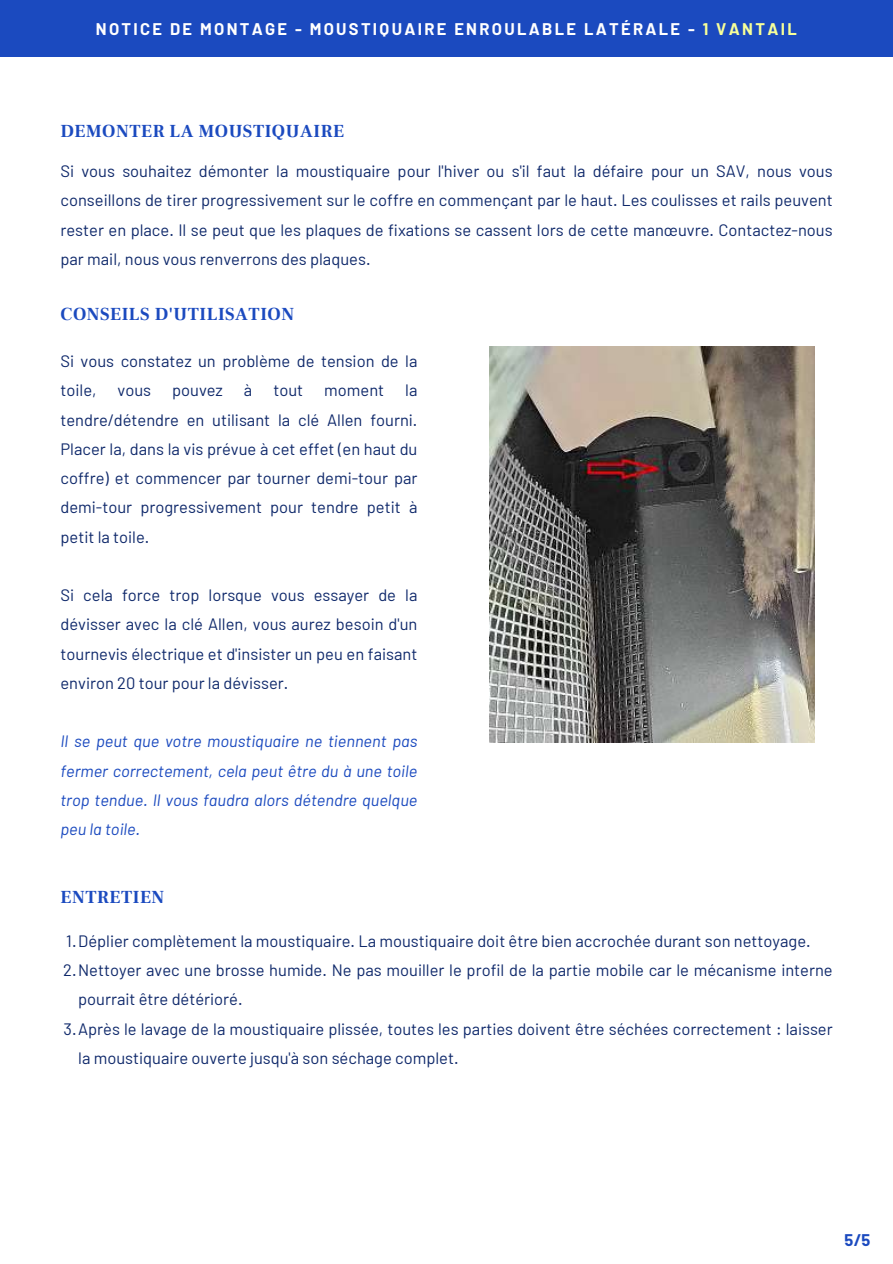
<style>
.page{position:relative;width:893px;height:1264px;background:#fff}
.page>*{position:absolute;margin:0;border:0;box-sizing:border-box;transform-origin:0 0}
.t1{font:700 18px "Frank Ruhl Libre";letter-spacing:.03em;color:#1b4abf}
.t2{font:16.5px/29.2px "Barlow";color:#0f296b;text-align:justify}
.t3{font:italic 16.5px/29.2px "Barlow";color:#1b4abf;text-align:justify}
.t4{font:700 16.5px "Barlow";letter-spacing:.14em;color:#fff}
.t5{font:700 16.5px "Barlow";color:#1b4abf}
.s1{color:#f7ff99}
</style>
<div class="page">
<img style="left:490px;top:346px;width:324px;height:396px">
<div style="left:0;top:0;width:892px;height:56px;background:#1b4abf"></div>
<p class="t4" style="left:96px;top:18px;width:702px">NOTICE DE MONTAGE - MOUSTIQUAIRE ENROULABLE LATÉRALE - <span class="s1">1 VANTAIL</span></p>
<p class="t1" style="left:60px;top:120px;width:285px">DEMONTER LA MOUSTIQUAIRE</p>
<p class="t2" style="left:60px;top:156px;width:773px">Si vous souhaitez démonter la moustiquaire pour l'hiver ou s'il faut la défaire pour un SAV, nous vous conseillons de tirer progressivement sur le coffre en commençant par le haut. Les coulisses et rails peuvent rester en place. Il se peut que les plaques de fixations se cassent lors de cette manœuvre. Contactez-nous par mail, nous vous renverrons des plaques.</p>
<p class="t1" style="left:60px;top:303px;width:235px">CONSEILS D'UTILISATION</p>
<p class="t2" style="left:60px;top:346px;width:358px">Si vous constatez un problème de tension de la toile,</p>
<p class="t2" style="left:117px;top:375px;width:35px">vous</p>
<p class="t2" style="left:172px;top:375px;width:52px">pouvez</p>
<p class="t2" style="left:244px;top:375px;width:10px">à</p>
<p class="t2" style="left:273px;top:375px;width:31px">tout</p>
<p class="t2" style="left:324px;top:375px;width:61px">moment</p>
<p class="t2" style="left:60px;top:375px;width:358px;text-indent:345px">la tendre/détendre en utilisant la clé Allen fourni.<br>Placer la, dans la vis prévue à cet effet (en haut du coffre) et commencer par tourner demi-tour par demi-tour progressivement pour tendre petit à petit la toile.</p>
<p class="t2" style="left:60px;top:580px;width:358px">Si cela force trop lorsque vous essayer de la dévisser avec la clé Allen, vous aurez besoin d'un tournevis électrique et d'insister un peu en faisant environ 20 tour pour la dévisser.</p>
<p class="t3" style="left:60px;top:726px;width:358px">Il se peut que votre moustiquaire ne tiennent pas fermer correctement, cela peut être du à une toile trop tendue. Il vous faudra alors détendre quelque peu la toile.</p>
<p class="t1" style="left:60px;top:886px;width:105px">ENTRETIEN</p>
<p class="t2" style="left:66px;top:925px;width:745px">1.Déplier complètement la moustiquaire. La moustiquaire doit être bien accrochée durant son nettoyage.</p>
<p class="t2" style="left:63px;top:954px;width:771px">2.Nettoyer avec une brosse humide. Ne pas mouiller le profil de la partie mobile car le mécanisme interne</p>
<p class="t2" style="left:78px;top:984px;width:166px">pourrait être détérioré.</p>
<p class="t2" style="left:63px;top:1013px;width:770px">3.Après le lavage de la moustiquaire plissée, toutes les parties doivent être séchées correctement : laisser</p>
<p class="t2" style="left:78px;top:1042px;width:382px">la moustiquaire ouverte jusqu'à son séchage complet.</p>
<p class="t5" style="left:844px;top:1229px;width:28px">5/5</p>
</div>
